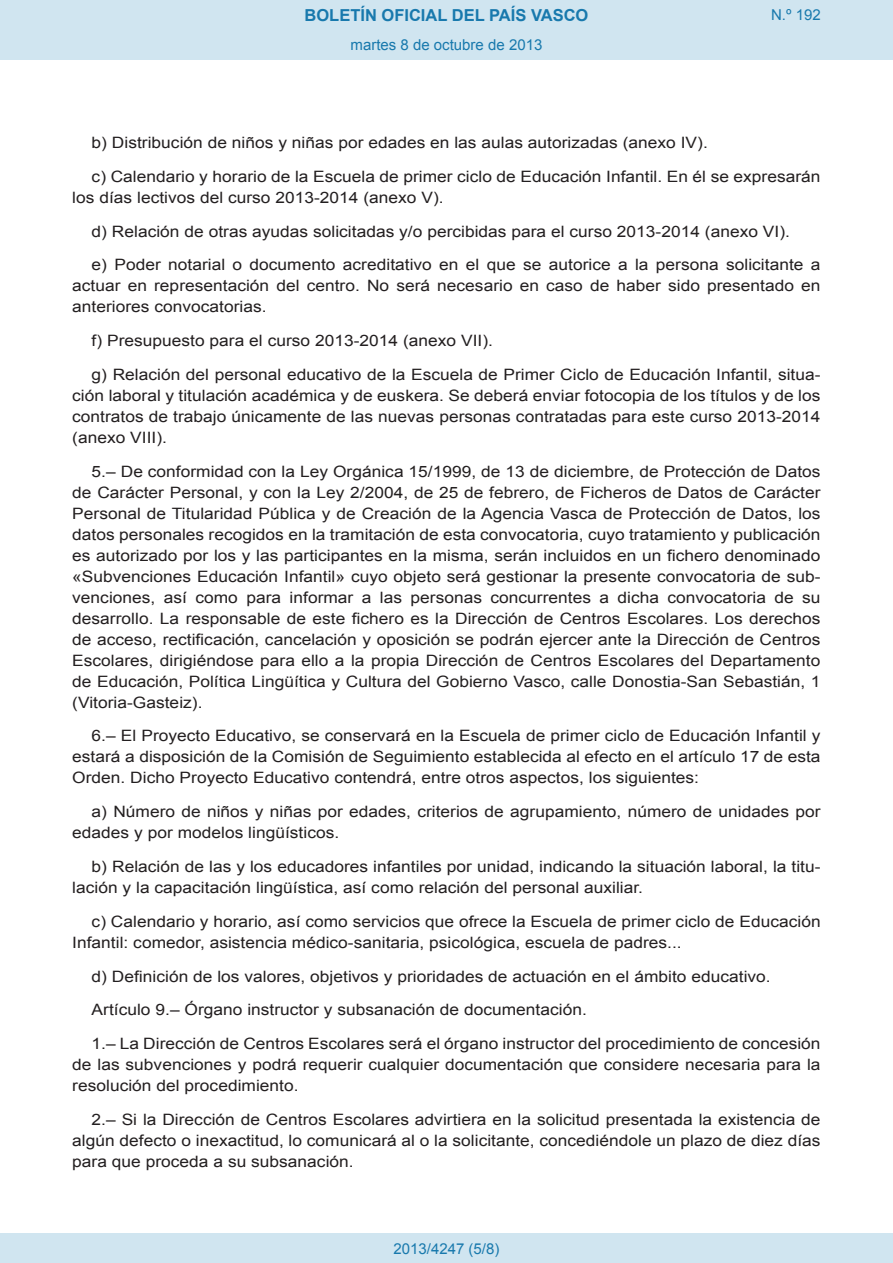
<style>
.page{position:relative;width:893px;height:1263px;background:#fff}
.page>*{position:absolute;margin:0;border:0;box-sizing:border-box;transform-origin:0 0}
.t1{font:700 16.5px "Arial";color:#1879ad}
.BOPVDetalle{font:15.6px/21px "Arial";color:#231f20;text-align:justify;scale:1.11 1}
.Paginacion_Centro{font:15px "Arial";color:#1879ad}
</style>
<div class="page">
<div style="left:0;top:0;width:893px;height:60px;background:#d0e5f0"></div>
<div style="left:0;top:1233px;width:893px;height:30px;background:#d0e5f0"></div>
<p class="t1" style="left:305px;top:4px;width:285px">BOLETÍN OFICIAL DEL PAÍS VASCO</p>
<p class="Paginacion_Centro" style="left:351px;top:35px;width:193px">martes 8 de octubre de 2013</p>
<p class="Paginacion_Centro" style="left:771px;top:5px;width:51px">N.º 192</p>
<p class="BOPVDetalle" style="left:92px;top:132px;width:557px">b) Distribución de niños y niñas por edades en las aulas autorizadas (anexo IV).</p>
<p class="BOPVDetalle" style="left:72px;top:166px;width:676px;text-indent:19px">c) Calendario y horario de la Escuela de primer ciclo de Educación Infantil. En él se expresarán los días lectivos del curso 2013-2014 (anexo V).</p>
<p class="BOPVDetalle" style="left:92px;top:221px;width:631px">d) Relación de otras ayudas solicitadas y/o percibidas para el curso 2013-2014 (anexo VI).</p>
<p class="BOPVDetalle" style="left:72px;top:255px;width:676px;text-indent:19px">e) Poder notarial o documento acreditativo en el que se autorice a la persona solicitante a actuar en representación del centro. No será necesario en caso de haber sido presentado en anteriores convocatorias.</p>
<p class="BOPVDetalle" style="left:92px;top:330px;width:363px">f) Presupuesto para el curso 2013-2014 (anexo VII).</p>
<p class="BOPVDetalle" style="left:72px;top:364px;width:676px;text-indent:19px">g) Relación del personal educativo de la Escuela de Primer Ciclo de Educación Infantil, situa&shy;ción laboral y titulación académica y de euskera. Se deberá enviar fotocopia de los títulos y de los contratos de trabajo únicamente de las nuevas personas contratadas para este curso 2013-2014 (anexo VIII).</p>
<p class="BOPVDetalle" style="left:72px;top:461px;width:676px;text-indent:19px">5.– De conformidad con la Ley Orgánica 15/1999, de 13 de diciembre, de Protección de Datos de Carácter Personal, y con la Ley 2/2004, de 25 de febrero, de Ficheros de Datos de Carácter Personal de Titularidad Pública y de Creación de la Agencia Vasca de Protección de Datos, los datos personales recogidos en la tramitación de esta convocatoria, cuyo tratamiento y publicación es autorizado por los y las participantes en la misma, serán incluidos en un fichero denominado «Subvenciones Educación Infantil» cuyo objeto será gestionar la presente convocatoria de sub&shy;venciones, así como para informar a las personas concurrentes a dicha convocatoria de su desarrollo. La responsable de este fichero es la Dirección de Centros Escolares. Los derechos de acceso, rectificación, cancelación y oposición se podrán ejercer ante la Dirección de Centros Escolares, dirigiéndose para ello a la propia Dirección de Centros Escolares del Departamento de Educación, Política Lingüítica y Cultura del Gobierno Vasco, calle Donostia-San Sebastián, 1 (Vitoria-Gasteiz).</p>
<p class="BOPVDetalle" style="left:72px;top:726px;width:676px;text-indent:19px">6.– El Proyecto Educativo, se conservará en la Escuela de primer ciclo de Educación Infantil y estará a disposición de la Comisión de Seguimiento establecida al efecto en el artículo 17 de esta Orden. Dicho Proyecto Educativo contendrá, entre otros aspectos, los siguientes:</p>
<p class="BOPVDetalle" style="left:72px;top:801px;width:675px;text-indent:19px">a) Número de niños y niñas por edades, criterios de agrupamiento, número de unidades por edades y por modelos lingüísticos.</p>
<p class="BOPVDetalle" style="left:72px;top:856px;width:676px;text-indent:19px">b) Relación de las y los educadores infantiles por unidad, indicando la situación laboral, la titu&shy;lación y la capacitación lingüística, así como relación del personal auxiliar.</p>
<p class="BOPVDetalle" style="left:72px;top:911px;width:676px;text-indent:19px">c) Calendario y horario, así como servicios que ofrece la Escuela de primer ciclo de Educación<br>Infantil: comedor, asistencia médico-sanitaria, psicológica, escuela de padres...</p>
<p class="BOPVDetalle" style="left:92px;top:966px;width:613px">d) Definición de los valores, objetivos y prioridades de actuación en el ámbito educativo.</p>
<p class="BOPVDetalle" style="left:92px;top:999px;width:448px">Artículo 9.– Órgano instructor y subsanación de documentación.</p>
<p class="BOPVDetalle" style="left:72px;top:1033px;width:676px;text-indent:19px">1.– La Dirección de Centros Escolares será el órgano instructor del procedimiento de concesión de las subvenciones y podrá requerir cualquier documentación que considere necesaria para la resolución del procedimiento.</p>
<p class="BOPVDetalle" style="left:72px;top:1109px;width:676px;text-indent:19px">2.– Si la Dirección de Centros Escolares advirtiera en la solicitud presentada la existencia de algún defecto o inexactitud, lo comunicará al o la solicitante, concediéndole un plazo de diez días para que proceda a su subsanación.</p>
<p class="Paginacion_Centro" style="left:393px;top:1238px;width:107px">2013/4247 (5/8)</p>
</div>
